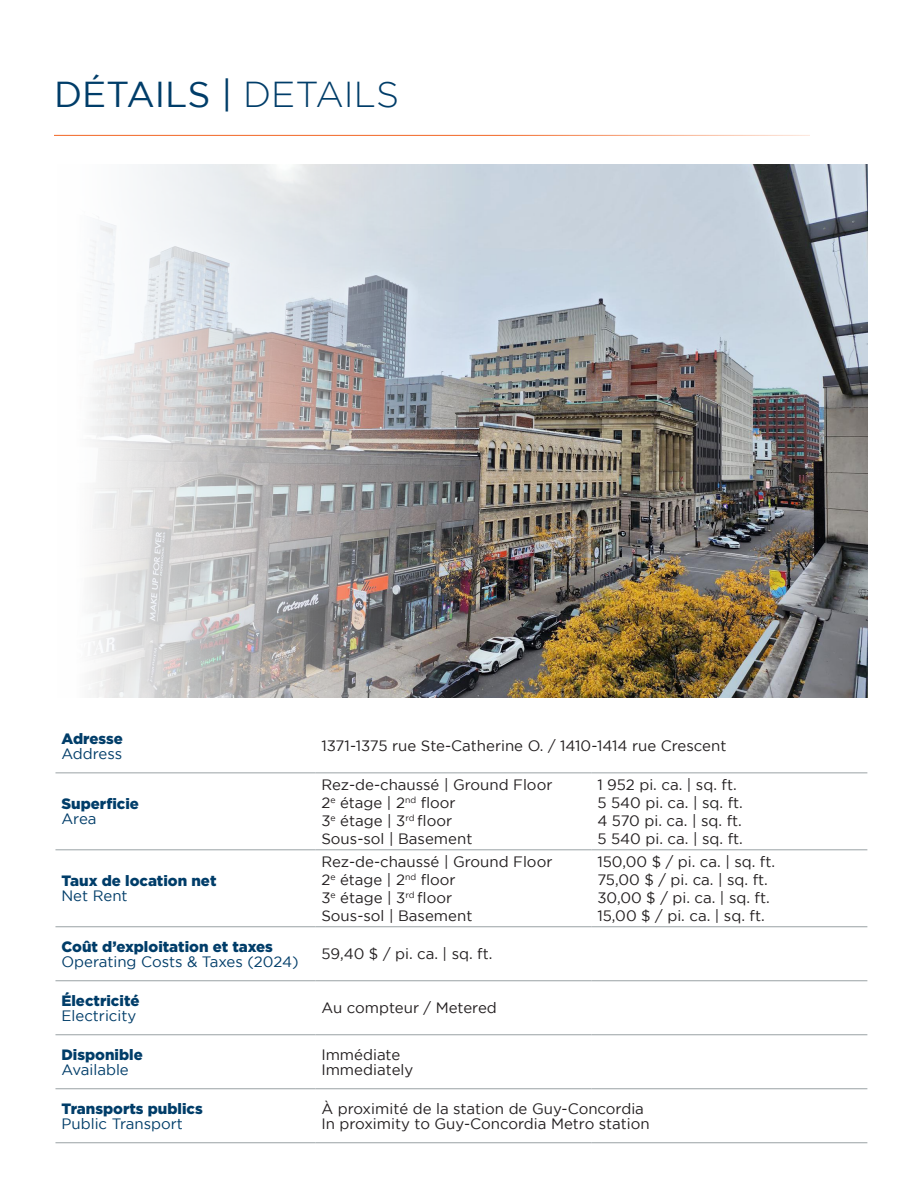
<style>
.page{position:relative;width:918px;height:1188px;background:#fff}
.page>*{position:absolute;margin:0;border:0;box-sizing:border-box;transform-origin:0 0}
.t1{font:36px "Gotham";color:#003d69}
.t2{font:15px "Gotham";color:#231f20}
.t3{font:900 15px "Gotham";color:#003d69}
.t4{font:15px "Gotham";color:#003d69}
.s1{font-weight:300}
</style>
<div class="page">
<hr style="left:54px;top:135px;width:756px;height:1px;background:#f26624">
<img style="left:90px;top:164px;width:777px;height:534px">
<hr style="left:55px;top:773px;width:260px;height:1px;background:#9aa2a5">
<hr style="left:315px;top:773px;width:276px;height:1px;background:#9aa2a5">
<hr style="left:591px;top:773px;width:276px;height:1px;background:#9aa2a5">
<hr style="left:55px;top:850px;width:260px;height:1px;background:#9aa2a5">
<hr style="left:315px;top:850px;width:276px;height:1px;background:#9aa2a5">
<hr style="left:591px;top:850px;width:276px;height:1px;background:#9aa2a5">
<hr style="left:55px;top:927px;width:260px;height:1px;background:#9aa2a5">
<hr style="left:315px;top:927px;width:276px;height:1px;background:#9aa2a5">
<hr style="left:591px;top:927px;width:276px;height:1px;background:#9aa2a5">
<hr style="left:55px;top:981px;width:260px;height:1px;background:#9aa2a5">
<hr style="left:315px;top:981px;width:276px;height:1px;background:#9aa2a5">
<hr style="left:591px;top:981px;width:276px;height:1px;background:#9aa2a5">
<hr style="left:55px;top:1035px;width:260px;height:1px;background:#9aa2a5">
<hr style="left:315px;top:1035px;width:276px;height:1px;background:#9aa2a5">
<hr style="left:591px;top:1035px;width:276px;height:1px;background:#9aa2a5">
<hr style="left:55px;top:1089px;width:260px;height:1px;background:#9aa2a5">
<hr style="left:315px;top:1089px;width:276px;height:1px;background:#9aa2a5">
<hr style="left:591px;top:1089px;width:276px;height:1px;background:#9aa2a5">
<hr style="left:55px;top:1143px;width:260px;height:1px;background:#9aa2a5">
<hr style="left:315px;top:1143px;width:276px;height:1px;background:#9aa2a5">
<hr style="left:591px;top:1143px;width:276px;height:1px;background:#9aa2a5">
<p class="t1" style="left:54px;top:75px;width:347px">DÉTAILS | <span class="s1">DETAILS</span></p>
<p class="t3" style="left:61px;top:730px;width:63px">Adresse</p>
<p class="t4" style="left:61px;top:745px;width:62px">Address</p>
<p class="t3" style="left:61px;top:795px;width:79px">Superficie</p>
<p class="t4" style="left:61px;top:811px;width:37px">Area</p>
<p class="t3" style="left:61px;top:872px;width:157px">Taux de location net</p>
<p class="t4" style="left:61px;top:888px;width:68px">Net Rent</p>
<p class="t3" style="left:61px;top:938px;width:213px">Coût d’exploitation et taxes</p>
<p class="t4" style="left:61px;top:953px;width:239px">Operating Costs &amp; Taxes (2024)</p>
<p class="t3" style="left:61px;top:992px;width:80px">Électricité</p>
<p class="t4" style="left:61px;top:1007px;width:76px">Electricity</p>
<p class="t3" style="left:61px;top:1046px;width:83px">Disponible</p>
<p class="t4" style="left:61px;top:1061px;width:69px">Available</p>
<p class="t3" style="left:61px;top:1100px;width:143px">Transports publics</p>
<p class="t4" style="left:61px;top:1115px;width:123px">Public Transport</p>
<p class="t2" style="left:321px;top:738px;width:407px">1371-1375 rue Ste-Catherine O. / 1410-1414 rue Crescent</p>
<p class="t2" style="left:321px;top:776px;width:233px">Rez-de-chaussé | Ground Floor</p>
<p class="t2" style="left:321px;top:794px;width:136px">2<sup>e</sup> étage | 2<sup>nd</sup> floor</p>
<p class="t2" style="left:321px;top:812px;width:132px">3<sup>e</sup> étage | 3<sup>rd</sup> floor</p>
<p class="t2" style="left:321px;top:830px;width:153px">Sous-sol | Basement</p>
<p class="t2" style="left:321px;top:853px;width:233px">Rez-de-chaussé | Ground Floor</p>
<p class="t2" style="left:321px;top:871px;width:136px">2<sup>e</sup> étage | 2<sup>nd</sup> floor</p>
<p class="t2" style="left:321px;top:889px;width:132px">3<sup>e</sup> étage | 3<sup>rd</sup> floor</p>
<p class="t2" style="left:321px;top:907px;width:153px">Sous-sol | Basement</p>
<p class="t2" style="left:321px;top:946px;width:173px">59,40 $ / pi. ca. | sq. ft.</p>
<p class="t2" style="left:321px;top:1000px;width:177px">Au compteur / Metered</p>
<p class="t2" style="left:321px;top:1046px;width:81px">Immédiate</p>
<p class="t2" style="left:321px;top:1061px;width:94px">Immediately</p>
<p class="t2" style="left:597px;top:776px;width:141px">1 952 pi. ca. | sq. ft.</p>
<p class="t2" style="left:597px;top:794px;width:147px">5 540 pi. ca. | sq. ft.</p>
<p class="t2" style="left:597px;top:812px;width:146px">4 570 pi. ca. | sq. ft.</p>
<p class="t2" style="left:597px;top:830px;width:147px">5 540 pi. ca. | sq. ft.</p>
<p class="t2" style="left:597px;top:853px;width:179px">150,00 $ / pi. ca. | sq. ft.</p>
<p class="t2" style="left:597px;top:871px;width:172px">75,00 $ / pi. ca. | sq. ft.</p>
<p class="t2" style="left:597px;top:889px;width:174px">30,00 $ / pi. ca. | sq. ft.</p>
<p class="t2" style="left:597px;top:907px;width:169px">15,00 $ / pi. ca. | sq. ft.</p>
<p class="t2" style="left:321px;top:1100px;width:324px">À proximité de la station de Guy-Concordia</p>
<p class="t2" style="left:321px;top:1115px;width:330px">In proximity to Guy-Concordia Metro station</p>
</div>
